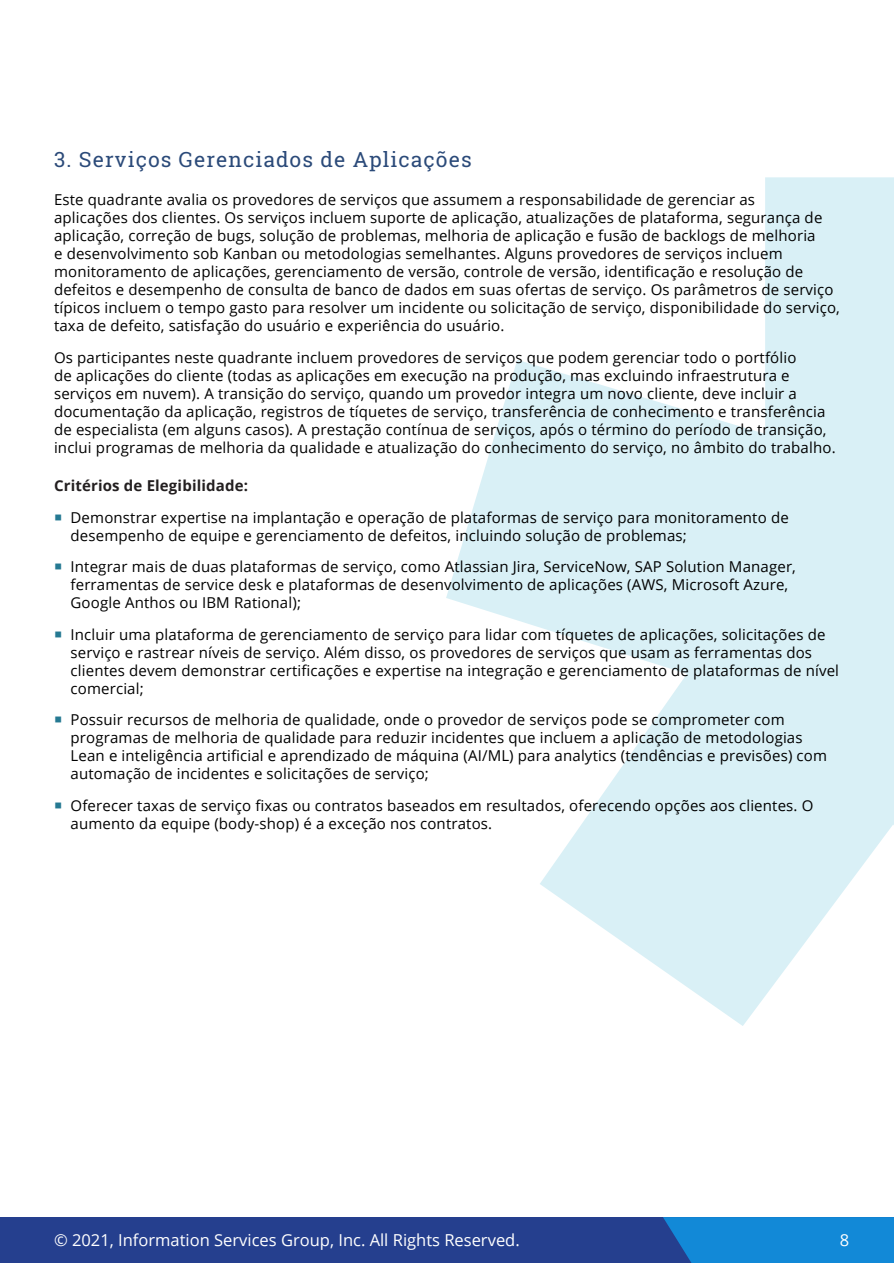
<style>
.page{position:relative;width:894px;height:1263px;background:#fff}
.page>*{position:absolute;margin:0;border:0;box-sizing:border-box;transform-origin:0 0}
.Body_Copy{font:21px "Roboto Slab";letter-spacing:.05em;color:#2b4a79}
.t1{font:16.5px "Open Sans";color:#fff}
.Body_Copy-2{font:15px/18px "Open Sans";letter-spacing:.01em;color:#000}
.Body_Copy-3{font:700 15px "Open Sans";letter-spacing:.01em;color:#231f20}
</style>
<div class="page">
<div style="left:0;top:1217px;width:893px;height:46px;background:#253f8e"></div>
<div style="left:663px;top:1217px;width:230px;height:46px;background:#1289d7"></div>
<svg style="left:446px;top:177px;width:447px;height:849px;fill:#d9f0f6"></svg>
<p class="Body_Copy" style="left:54px;top:145px;width:419px">3. Serviços Gerenciados de Aplicações</p>
<p class="Body_Copy-2" style="left:54px;top:190px;width:787px">Este quadrante avalia os provedores de serviços que assumem a responsabilidade de gerenciar as<br>aplicações dos clientes. Os serviços incluem suporte de aplicação, atualizações de plataforma, segurança de aplicação, correção de bugs, solução de problemas, melhoria de aplicação e fusão de backlogs de melhoria<br>e desenvolvimento sob Kanban ou metodologias semelhantes. Alguns provedores de serviços incluem monitoramento de aplicações, gerenciamento de versão, controle de versão, identificação e resolução de defeitos e desempenho de consulta de banco de dados em suas ofertas de serviço. Os parâmetros de serviço típicos incluem o tempo gasto para resolver um incidente ou solicitação de serviço, disponibilidade do serviço, taxa de defeito, satisfação do usuário e experiência do usuário.</p>
<p class="Body_Copy-2" style="left:54px;top:348px;width:782px">Os participantes neste quadrante incluem provedores de serviços que podem gerenciar todo o portfólio<br>de aplicações do cliente (todas as aplicações em execução na produção, mas excluindo infraestrutura e serviços em nuvem). A transição do serviço, quando um provedor integra um novo cliente, deve incluir a documentação da aplicação, registros de tíquetes de serviço, transferência de conhecimento e transferência de especialista (em alguns casos). A prestação contínua de serviços, após o término do período de transição, inclui programas de melhoria da qualidade e atualização do conhecimento do serviço, no âmbito do trabalho.</p>
<p class="Body_Copy-3" style="left:54px;top:475px;width:195px">Critérios de Elegibilidade:</p>
<p class="Body_Copy-2" style="left:70px;top:508px;width:719px">Demonstrar expertise na implantação e operação de plataformas de serviço para monitoramento de desempenho de equipe e gerenciamento de defeitos, incluindo solução de problemas;</p>
<p class="Body_Copy-2" style="left:70px;top:557px;width:726px">Integrar mais de duas plataformas de serviço, como Atlassian Jira, ServiceNow, SAP Solution Manager, ferramentas de service desk e plataformas de desenvolvimento de aplicações (AWS, Microsoft Azure,<br>Google Anthos ou IBM Rational);</p>
<p class="Body_Copy-2" style="left:70px;top:625px;width:769px">Incluir uma plataforma de gerenciamento de serviço para lidar com tíquetes de aplicações, solicitações de serviço e rastrear níveis de serviço. Além disso, os provedores de serviços que usam as ferramentas dos clientes devem demonstrar certificações e expertise na integração e gerenciamento de plataformas de nível comercial;</p>
<p class="Body_Copy-2" style="left:70px;top:710px;width:757px">Possuir recursos de melhoria de qualidade, onde o provedor de serviços pode se comprometer com programas de melhoria de qualidade para reduzir incidentes que incluem a aplicação de metodologias Lean e inteligência artificial e aprendizado de máquina (AI/ML) para analytics (tendências e previsões) com automação de incidentes e solicitações de serviço;</p>
<p class="Body_Copy-2" style="left:70px;top:796px;width:744px">Oferecer taxas de serviço fixas ou contratos baseados em resultados, oferecendo opções aos clientes. O aumento da equipe (body-shop) é a exceção nos contratos.</p>
<p class="t1" style="left:54px;top:1229px;width:467px">© 2021, Information Services Group, Inc. All Rights Reserved.</p>
<p class="t1" style="left:839px;top:1229px;width:11px">8</p>
</div>
